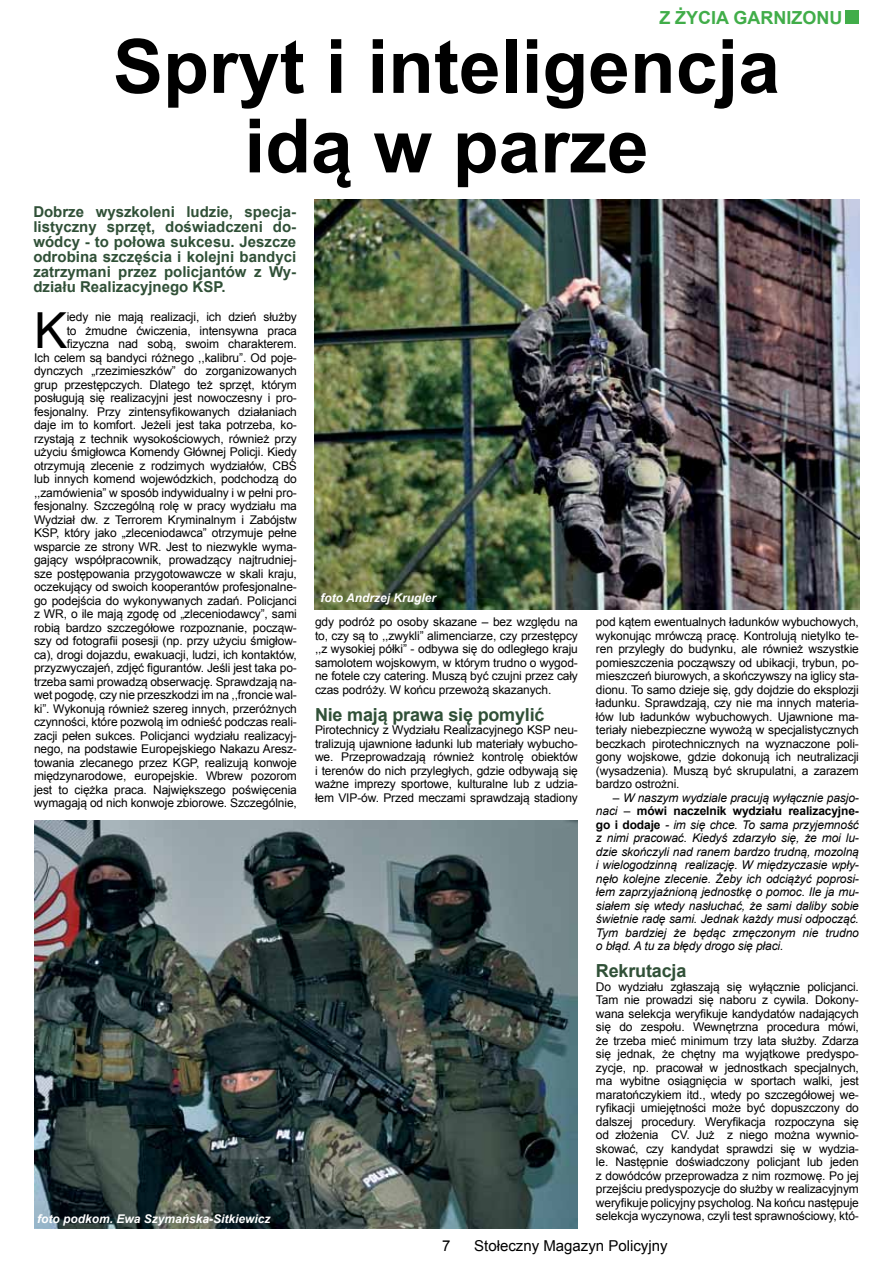
<style>
.page{position:relative;width:893px;height:1263px;background:#fff}
.page>*{position:absolute;margin:0;border:0;box-sizing:border-box;transform-origin:0 0}
.t1{font:700 75px/79.5px "Arial";color:#000;text-align:center}
.t2{font:49.65px "Arial";color:#000}
.t3{font:700 18px "Arial";letter-spacing:-.01em;color:#305037}
.t4{font:700 18px "Arial";color:#41ad49}
.t5{font:700 15px/15px "Arial";color:#305037;text-align:justify}
.t6{font:15px "Arial";color:#000}
.t7{font:12px/13.5px "Arial";letter-spacing:-.01em;color:#000;text-align:justify}
.t8{font:italic 12px/13.5px "Arial";letter-spacing:-.01em;color:#000;text-align:justify}
.t9{font:italic 700 12px "Arial";color:#fff}
.s1{font-style:normal}
.s2{font-weight:700;font-style:normal}
</style>
<div class="page">
<div style="left:846px;top:10px;width:13px;height:14px;background:#41ad49"></div>
<img style="left:314px;top:200px;width:546px;height:409px">
<img style="left:34px;top:821px;width:544px;height:408px">
<h3 class="t4" style="left:659px;top:5px;width:185px">Z ŻYCIA GARNIZONU</h3>
<h1 class="t1" style="left:113px;top:29px;width:668px">Spryt i inteligencja idą w parze</h1>
<p class="t5" style="left:33px;top:205px;width:264px">Dobrze wyszkoleni ludzie, specja&shy;listyczny sprzęt, doświadczeni do&shy;wódcy - to połowa sukcesu. Jeszcze odrobina szczęścia i kolejni bandyci zatrzymani przez policjantów z Wy&shy;działu Realizacyjnego KSP.</p>
<h2 class="t2" style="left:34px;top:298px;width:35px">K</h2>
<p class="t7" style="left:34px;top:310px;width:264px;text-align:right">iedy nie mają realizacji, ich dzień służby<br>to żmudne ćwiczenia, intensywna praca fizyczna nad sobą, swoim charakterem.<br>Ich celem są bandyci różnego ,,kalibru”. Od poje&shy;dynczych „rzezimieszków” do zorganizowanych grup przestępczych. Dlatego też sprzęt, którym posługują się realizacyjni jest nowoczesny i pro&shy;fesjonalny. Przy zintensyfikowanych działaniach daje im to komfort. Jeżeli jest taka potrzeba, ko&shy;rzystają z technik wysokościowych, również przy użyciu śmigłowca Komendy Głównej Policji. Kiedy otrzymują zlecenie z rodzimych wydziałów, CBŚ lub innych komend wojewódzkich, podchodzą do ,,zamówienia” w sposób indywidualny i w pełni pro&shy;fesjonalny. Szczególną rolę w pracy wydziału ma Wydział dw. z Terrorem Kryminalnym i Zabójstw KSP, który jako „zleceniodawca” otrzymuje pełne wsparcie ze strony WR. Jest to niezwykle wyma&shy;gający współpracownik, prowadzący najtrudniej&shy;sze postępowania przygotowawcze w skali kraju, oczekujący od swoich kooperantów profesjonalne&shy;go podejścia do wykonywanych zadań. Policjanci z WR, o ile mają zgodę od „zleceniodawcy”, sami robią bardzo szczegółowe rozpoznanie, począw&shy;szy od fotografii posesji (np. przy użyciu śmigłow&shy;ca), drogi dojazdu, ewakuacji, ludzi, ich kontaktów, przyzwyczajeń, zdjęć figurantów. Jeśli jest taka po&shy;trzeba sami prowadzą obserwację. Sprawdzają na&shy;wet pogodę, czy nie przeszkodzi im na ,,froncie wal&shy;ki”. Wykonują również szereg innych, przeróżnych czynności, które pozwolą im odnieść podczas reali&shy;zacji pełen sukces. Policjanci wydziału realizacyj&shy;nego, na podstawie Europejskiego Nakazu Aresz&shy;towania zlecanego przez KGP, realizują konwoje międzynarodowe, europejskie. Wbrew pozorom jest to ciężka praca. Największego poświęcenia wymagają od nich konwoje zbiorowe. Szczególnie,</p>
<p class="t9" style="left:37px;top:1211px;width:235px">foto podkom. Ewa Szymańska-Sitkiewicz</p>
<p class="t9" style="left:320px;top:590px;width:117px">foto Andrzej Krugler</p>
<p class="t7" style="left:315px;top:615px;width:264px">gdy podróż po osoby skazane – bez względu na to, czy są to ,,zwykli” alimenciarze, czy przestępcy ,,z wysokiej półki” - odbywa się do odległego kraju samolotem wojskowym, w którym trudno o wygod&shy;ne fotele czy catering. Muszą być czujni przez cały czas podróży. W końcu przewożą skazanych.</p>
<h3 class="t3" style="left:315px;top:703px;width:231px">Nie mają prawa się pomylić</h3>
<p class="t7" style="left:315px;top:723px;width:264px">Pirotechnicy z Wydziału Realizacyjnego KSP neu&shy;tralizują ujawnione ładunki lub materiały wybucho&shy;we. Przeprowadzają również kontrolę obiektów i terenów do nich przyległych, gdzie odbywają się ważne imprezy sportowe, kulturalne lub z udzia&shy;łem VIP-ów. Przed meczami sprawdzają stadiony</p>
<p class="t7" style="left:596px;top:615px;width:264px">pod kątem ewentualnych ładunków wybuchowych, wykonując mrówczą pracę. Kontrolują nietylko te&shy;ren przyległy do budynku, ale również wszystkie pomieszczenia począwszy od ubikacji, trybun, po&shy;mieszczeń biurowych, a skończywszy na iglicy sta&shy;dionu. To samo dzieje się, gdy dojdzie do eksplozji ładunku. Sprawdzają, czy nie ma innych materia&shy;łów lub ładunków wybuchowych. Ujawnione ma&shy;teriały niebezpieczne wywożą w specjalistycznych beczkach pirotechnicznych na wyznaczone poli&shy;gony wojskowe, gdzie dokonują ich neutralizacji (wysadzenia). Muszą być skrupulatni, a zarazem bardzo ostrożni.</p>
<p class="t8" style="left:596px;top:791px;width:264px;text-indent:17px"><span class="s1">–</span> W naszym wydziale pracują wyłącznie pasjo&shy;naci – <span class="s2">mówi naczelnik wydziału realizacyjne&shy;go i dodaje</span> - im się chce. To sama przyjemność z nimi pracować. Kiedyś zdarzyło się, że moi lu&shy;dzie skończyli nad ranem bardzo trudną, mozolną i wielogodzinną realizację. W międzyczasie wpły&shy;nęło kolejne zlecenie. Żeby ich odciążyć poprosi&shy;łem zaprzyjaźnioną jednostkę o pomoc. Ile ja mu&shy;siałem się wtedy nasłuchać, że sami daliby sobie świetnie radę sami. Jednak każdy musi odpocząć.<br>Tym bardziej że będąc zmęczonym nie trudno o błąd. A tu za błędy drogo się płaci.</p>
<h3 class="t3" style="left:596px;top:959px;width:92px">Rekrutacja</h3>
<p class="t7" style="left:596px;top:980px;width:264px">Do wydziału zgłaszają się wyłącznie policjanci.<br>Tam nie prowadzi się naboru z cywila. Dokony&shy;wana selekcja weryfikuje kandydatów nadających się do zespołu. Wewnętrzna procedura mówi, że trzeba mieć minimum trzy lata służby. Zdarza się jednak, że chętny ma wyjątkowe predyspo&shy;zycje, np. pracował w jednostkach specjalnych, ma wybitne osiągnięcia w sportach walki, jest maratończykiem itd., wtedy po szczegółowej we&shy;ryfikacji umiejętności może być dopuszczony do dalszej procedury. Weryfikacja rozpoczyna się od złożenia CV. Już z niego można wywnio&shy;skować, czy kandydat sprawdzi się w wydzia&shy;le. Następnie doświadczony policjant lub jeden z dowódców przeprowadza z nim rozmowę. Po jej przejściu predyspozycje do służby w realizacyjnym weryfikuje policyjny psycholog. Na końcu następuje selekcja wyczynowa, czyli test sprawnościowy, któ-</p>
<p class="t6" style="left:442px;top:1236px;width:10px">7</p>
<p class="t6" style="left:474px;top:1236px;width:195px">Stołeczny Magazyn Policyjny</p>
</div>
